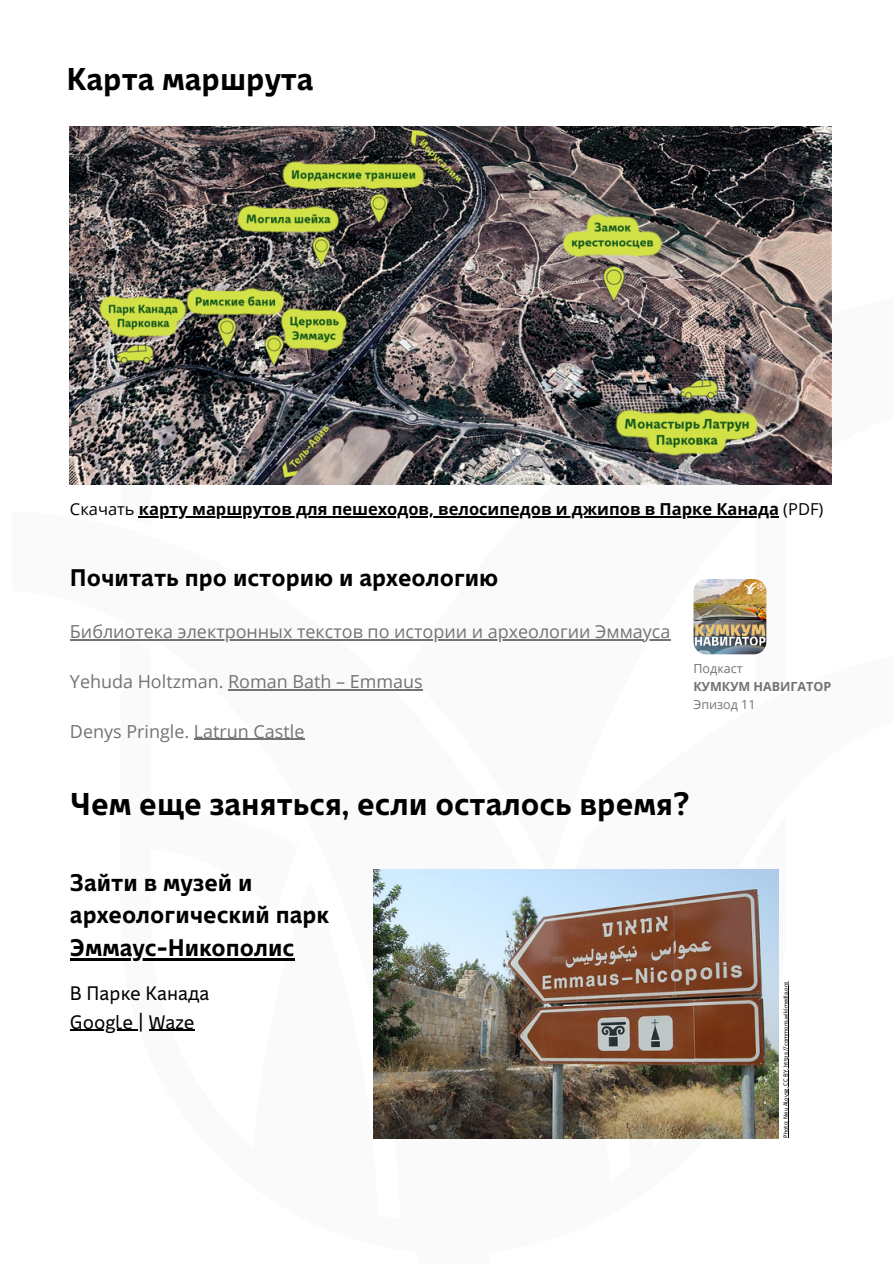
<style>
.page{position:relative;width:894px;height:1264px;background:#fff}
.page>*{position:absolute;margin:0;border:0;box-sizing:border-box;transform-origin:0 0}
.t1{font:700 31.5px "Ways";color:#000}
.t2{font:700 24px/32.7px "Ways";color:#000}
.t3{font:19.5px "Ways";color:#000}
.t4{font:18px "Open Sans";color:#737373}
.t5{font:700 16.5px "Open Sans";color:#000}
.t6{font:12.6px/18px "Open Sans";color:#737373}
.t7{font:6px "Ways";color:#000}
.s1{font-weight:400}
.s2{font-weight:700}
</style>
<div class="page">
<img style="left:693px;top:579px;width:73px;height:75px;border-radius:12px">
<img style="left:70px;top:127px;width:760px;height:358px">
<img style="left:373px;top:869px;width:404px;height:269px">
<hr style="left:70px;top:639px;width:600px;height:1px;background:#737373">
<hr style="left:228px;top:689px;width:194px;height:1px;background:#737373">
<hr style="left:194px;top:738px;width:110px;height:2px;background:#737373">
<hr style="left:139px;top:516px;width:639px;height:1px;background:#000">
<hr style="left:70px;top:958px;width:224px;height:2px;background:#000">
<hr style="left:70px;top:1029px;width:63px;height:1px;background:#000">
<hr style="left:149px;top:1029px;width:45px;height:1px;background:#000">
<hr style="left:788px;top:1085px;width:1px;height:52px;background:#000">
<svg style="left:788px;top:1069px;width:1px;height:16px"></svg>
<hr style="left:788px;top:981px;width:1px;height:88px;background:#000">
<p class="t1" style="left:66px;top:59px;width:248px">Карта маршрута</p>
<h3 class="t5" style="left:70px;top:497px;width:754px"><span class="s1">Скачать</span> карту маршрутов для пешеходов, велосипедов и джипов в Парке Канада <span class="s1">(PDF)</span></h3>
<h2 class="t2" style="left:70px;top:562px;width:430px">Почитать про историю и археологию</h2>
<p class="t4" style="left:70px;top:619px;width:602px">Библиотека электронных текстов по истории и археологии Эммауса</p>
<h3 class="t4" style="left:70px;top:668px;width:354px">Yehuda Holtzman. Roman Bath – Emmaus</h3>
<h5 class="t4" style="left:70px;top:718px;width:236px">Denys Pringle. Latrun Castle</h5>
<h4 class="t6" style="left:693px;top:659px;width:139px">Подкаст<br><span class="s2">КУМКУМ НАВИГАТОР<br></span>Эпизод 11</h4>
<h1 class="t1" style="left:70px;top:784px;width:621px">Чем еще заняться, если осталось время?</h1>
<h2 class="t2" style="left:70px;top:866px;width:260px">Зайти в музей и археологический парк</h2>
<p class="t2" style="left:70px;top:931px;width:226px">Эммаус-Никополис</p>
<p class="t3" style="left:70px;top:981px;width:141px">В Парке Канада</p>
<h3 class="t3" style="left:70px;top:1009px;width:126px">Google | Waze</h3>
<p class="t7" style="left:781px;top:1137px;width:157px;rotate:-90deg">Photo: Neu Aloyse, CC BY, https://commons.wikimedia.org</p>
</div>
